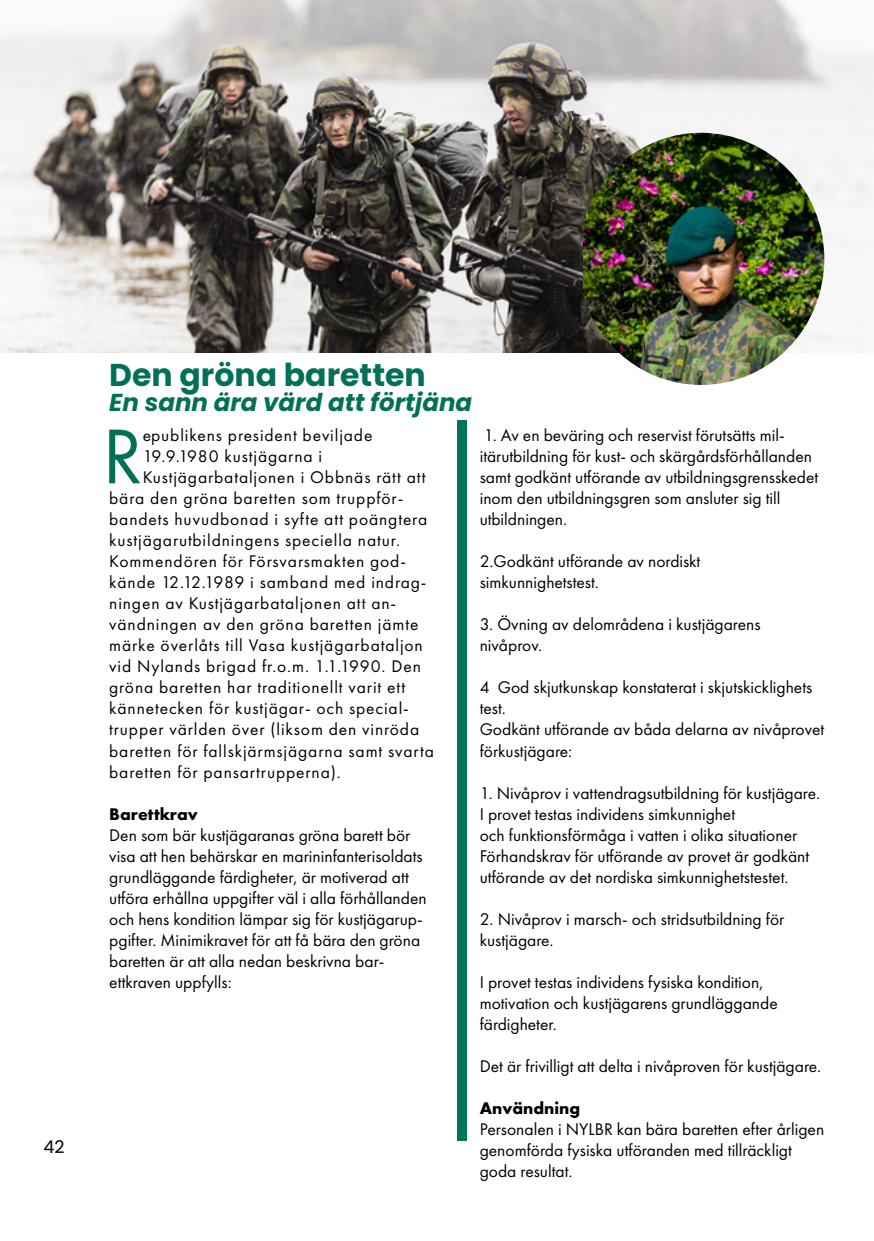
<style>
.page{position:relative;width:874px;height:1241px;background:#fff}
.page>*{position:absolute;margin:0;border:0;box-sizing:border-box;transform-origin:0 0}
.t1{font:80.5px "Futura PT";color:#026f57}
.t2{font:700 31.5px "Poppins";color:#026f57}
.t3{font:italic 700 24.5px "Poppins";color:#026f57}
.t4{font:17.5px/21px "Futura PT";color:#000}
.t5{font:17.5px "Futura PT";letter-spacing:.05em;color:#000}
.t6{font:700 17.5px "Futura PT";color:#000}
.t7{font:17.5px "Poppins";color:#000}
</style>
<div class="page">
<img style="left:0;top:0;width:873px;height:352px">
<img style="left:582px;top:133px;width:241px;height:252px">
<div style="left:457px;top:420px;width:9px;height:720px;background:#007358"></div>
<hr style="left:873px;top:0;width:1px;height:1240px;background:#44a8df">
<p class="t7" style="left:43px;top:1136px;width:23px">42</p>
<h2 class="t2" style="left:109px;top:356px;width:318px">Den gröna baretten</h2>
<h3 class="t3" style="left:109px;top:387px;width:364px">En sann ära värd att förtjäna</h3>
<h1 class="t1" style="left:102px;top:408px;width:42px">R</h1>
<p class="t5" style="left:143px;top:425px;width:231px">epublikens president beviljade</p>
<p class="t5" style="left:143px;top:446px;width:181px">19.9.1980 kustjägarna i</p>
<p class="t5" style="left:143px;top:467px;width:284px">Kustjägarbataljonen i Obbnäs rätt att</p>
<p class="t5" style="left:109px;top:488px;width:295px">bära den gröna baretten som truppför-</p>
<p class="t5" style="left:109px;top:509px;width:319px">bandets huvudbonad i syfte att poängtera</p>
<p class="t5" style="left:109px;top:530px;width:292px">kustjägarutbildningens speciella natur.</p>
<p class="t5" style="left:109px;top:551px;width:298px">Kommendören för Försvarsmakten god-</p>
<p class="t5" style="left:109px;top:572px;width:318px">kände 12.12.1989 i samband med indrag-</p>
<p class="t5" style="left:109px;top:593px;width:288px">ningen av Kustjägarbataljonen att an-</p>
<p class="t5" style="left:109px;top:614px;width:310px">vändningen av den gröna baretten jämte</p>
<p class="t5" style="left:109px;top:635px;width:315px">märke överlåts till Vasa kustjägarbataljon</p>
<p class="t5" style="left:109px;top:656px;width:313px">vid Nylands brigad fr.o.m. 1.1.1990. Den</p>
<p class="t5" style="left:109px;top:677px;width:297px">gröna baretten har traditionellt varit ett</p>
<p class="t5" style="left:109px;top:698px;width:301px">kännetecken för kustjägar- och special-</p>
<p class="t5" style="left:109px;top:719px;width:311px">trupper världen över (liksom den vinröda</p>
<p class="t5" style="left:109px;top:740px;width:326px">baretten för fallskjärmsjägarna samt svarta</p>
<p class="t5" style="left:109px;top:761px;width:233px">baretten för pansartrupperna).</p>
<p class="t6" style="left:109px;top:802px;width:90px">Barettkrav</p>
<p class="t4" style="left:109px;top:824px;width:319px">Den som bär kustjägaranas gröna barett bör visa att hen behärskar en marininfanterisoldats grundläggande färdigheter, är motiverad att utföra erhållna uppgifter väl i alla förhållanden och hens kondition lämpar sig för kustjägarup&shy;pgifter. Minimikravet för att få bära den gröna baretten är att alla nedan beskrivna bar&shy;ettkraven uppfylls:</p>
<p class="t4" style="left:479px;top:425px;width:340px">1. Av en beväring och reservist förutsätts mil&shy;itärutbildning för kust- och skärgårdsförhållanden samt godkänt utförande av utbildningsgrensskedet inom den utbildningsgren som ansluter sig till utbildningen.</p>
<p class="t4" style="left:479px;top:551px;width:222px">2.Godkänt utförande av nordiskt simkunnighetstest.</p>
<p class="t4" style="left:479px;top:614px;width:282px">3. Övning av delområdena i kustjägarens nivåprov.</p>
<p class="t4" style="left:479px;top:677px;width:346px">4 God skjutkunskap konstaterat i skjutskicklighets test.<br>Godkänt utförande av båda delarna av nivåprovet förkustjägare:</p>
<p class="t4" style="left:479px;top:782px;width:342px">1. Nivåprov i vattendragsutbildning för kustjägare.<br>I provet testas individens simkunnighet<br>och funktionsförmåga i vatten i olika situationer Förhandskrav för utförande av provet är godkänt utförande av det nordiska simkunnighetstestet.</p>
<p class="t4" style="left:479px;top:908px;width:306px">2. Nivåprov i marsch- och stridsutbildning för kustjägare.</p>
<p class="t4" style="left:479px;top:971px;width:299px">I provet testas individens fysiska kondition, motivation och kustjägarens grundläggande färdigheter.</p>
<p class="t4" style="left:479px;top:1055px;width:343px">Det är frivilligt att delta i nivåproven för kustjägare.</p>
<p class="t6" style="left:479px;top:1096px;width:102px">Användning</p>
<p class="t4" style="left:479px;top:1118px;width:346px">Personalen i NYLBR kan bära baretten efter årligen genomförda fysiska utföranden med tillräckligt goda resultat.</p>
</div>
